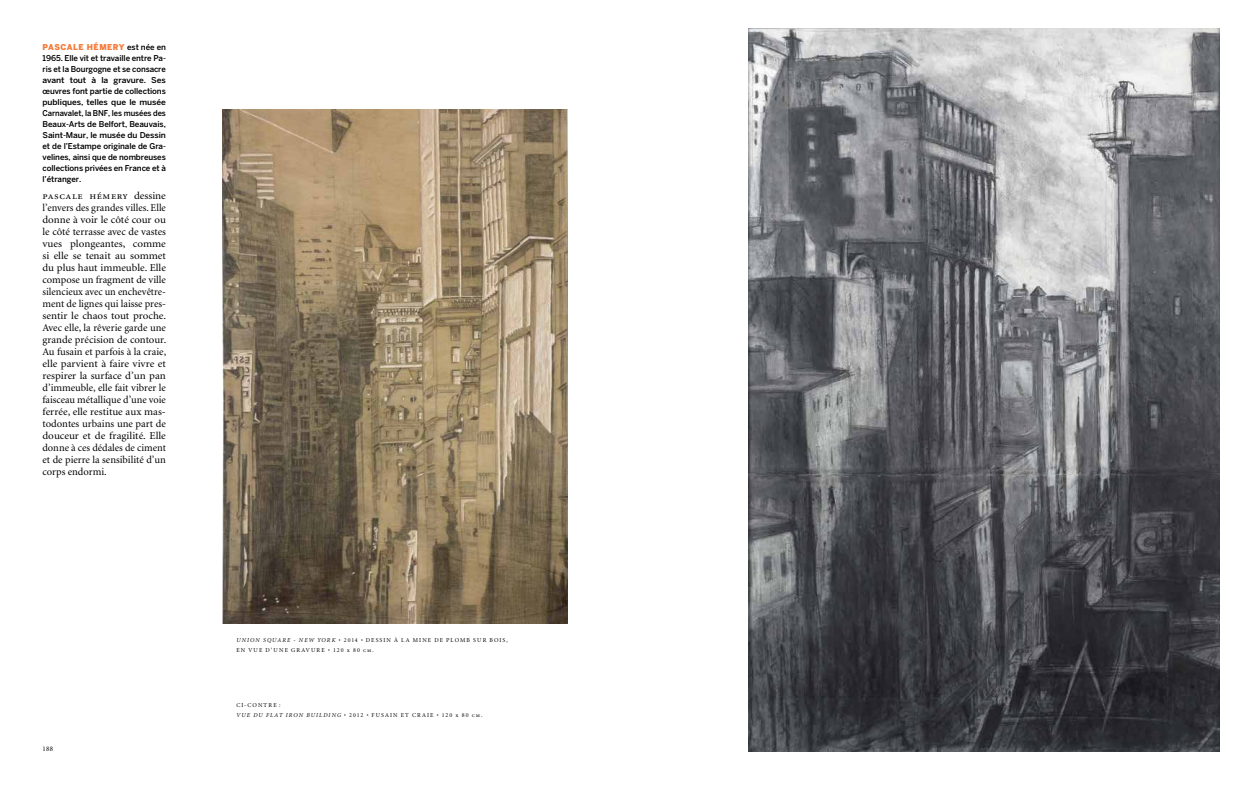
<style>
.page{position:relative;width:1248px;height:794px;background:#fff}
.page>*{position:absolute;margin:0;border:0;box-sizing:border-box;transform-origin:0 0}
.t1{font:10.5px/12px "Minion";color:#000;text-align:justify}
.t2{font:10.5px "Minion Regular SC";letter-spacing:.05em;color:#000;scale:1.05 1}
.t3{font:500 8px/11px "Benton Sans";letter-spacing:-.01em;color:#000;text-align:justify}
.t4{font:7px "Minion";color:#000}
.t5{font:6px/10px "Minion";letter-spacing:.175em;color:#000}
.s1{font-weight:900;color:#f47836}
.s2{font-family:"Minion"}
.s3{font-style:italic}
.s4{font-family:"Minion Regular SC"}
</style>
<div class="page">
<img style="left:749px;top:28px;width:470px;height:723px">
<img style="left:222px;top:109px;width:345px;height:514px">
<p class="t3" style="left:43px;top:41px;width:125px"><span class="s1">PASCALE HÉMERY</span> est née en 1965. Elle vit et travaille entre Pa&shy;ris et la Bourgogne et se consacre avant tout à la gravure. Ses œuvres font partie de collections publiques, telles que le musée Carnavalet, la BNF, les musées des Beaux-Arts de Belfort, Beauvais, Saint-Maur, le musée du Dessin et de l’Estampe originale de Gra&shy;velines, ainsi que de nombreuses collections privées en France et à l’étranger.</p>
<p class="t2" style="left:43px;top:191px;width:119px">pascale hémery <span class="s2">dessine</span></p>
<p class="t1" style="left:43px;top:202px;width:125px">l’envers des grandes villes. Elle donne à voir le côté cour ou le côté terrasse avec de vastes vues plongeantes, comme si elle se tenait au sommet du plus haut immeuble. Elle compose un fragment de ville silencieux avec un enchevêtre&shy;ment de lignes qui laisse pres&shy;sentir le chaos tout proche.<br>Avec elle, la rêverie garde une grande précision de contour.<br>Au fusain et parfois à la craie, elle parvient à faire vivre et respirer la surface d’un pan d’immeuble, elle fait vibrer le faisceau métallique d’une voie ferrée, elle restitue aux mas&shy;todontes urbains une part de douceur et de fragilité. Elle donne à ces dédales de ciment et de pierre la sensibilité d’un corps endormi.</p>
<p class="t4" style="left:43px;top:745px;width:12px">188</p>
<p class="t5" style="left:236px;top:635px;width:273px"><span class="s3">UNION SQUARE - NEW YORK</span> • 2014 • de ssin à la mine de plomb sur bois, e n vue d’une gravure • 120 <span class="s4">x</span> 80 <span class="s4">cm.</span></p>
<p class="t5" style="left:236px;top:700px;width:248px">ci-contre :<br><span class="s3">VUE DU FLAT IRON BUILDING</span> • 2012 • fusa in e t cra ie • 120 <span class="s4">x</span> 80 <span class="s4">cm.</span></p>
</div>
